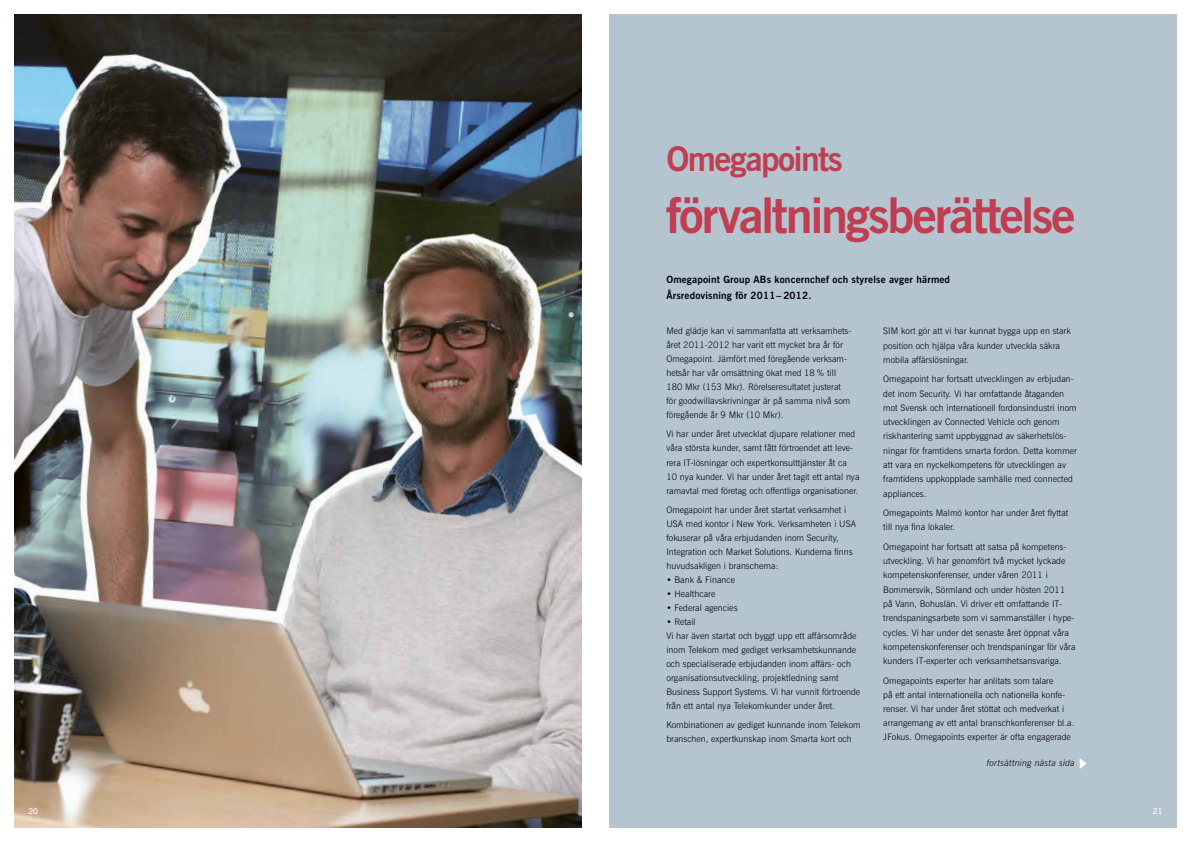
<style>
.page{position:relative;width:1191px;height:842px;background:#fff}
.page>*{position:absolute;margin:0;border:0;box-sizing:border-box;transform-origin:0 0}
.t1{font:700 49px "News Gothic BT";letter-spacing:-.045em;color:#c03e51}
.t2{font:700 34px "News Gothic BT";letter-spacing:-.045em;color:#c03e51}
.t3{font:700 10px/16px "News Gothic BT";letter-spacing:.02em;color:#000}
.t4{font:300 9px/14px "News Gothic BT";letter-spacing:.005em;color:#000}
.t5{font:italic 300 9px "News Gothic BT";letter-spacing:.02em;color:#000}
.t6{font:600 8px "News Gothic BT";color:#fff}
</style>
<div class="page">
<div style="left:609px;top:14px;width:567px;height:814px;background:#b4c5d0"></div>
<img style="left:14px;top:14px;width:567px;height:814px">
<svg style="left:1079px;top:758px;width:7px;height:11px"></svg>
<h2 class="t2" style="left:666px;top:139px;width:178px">Omegapoints</h2>
<h1 class="t1" style="left:666px;top:186px;width:410px">förvaltningsberättelse</h1>
<p class="t3" style="left:666px;top:271px;width:285px">Omegapoint Group ABs koncernchef och styrelse avger härmed<br>Årsredovisning för 2011 – 2012.</p>
<p class="t4" style="left:666px;top:324px;width:186px">Med glädje kan vi sammanfatta att verksamhets&shy;året 2011-2012 har varit ett mycket bra år för Omegapoint. Jämfört med föregående verksam&shy;hetsår har vår omsättning ökat med 18 % till 180 Mkr (153 Mkr). Rörelseresultatet justerat för goodwillavskrivningar är på samma nivå som föregående år 9 Mkr (10 Mkr).</p>
<p class="t4" style="left:666px;top:427px;width:195px">Vi har under året utvecklat djupare relationer med våra största kunder, samt fått förtroendet att leve&shy;rera IT-lösningar och expertkonsulttjänster åt ca 10 nya kunder. Vi har under året tagit ett antal nya ramavtal med företag och offentliga organisationer.</p>
<p class="t4" style="left:666px;top:502px;width:191px">Omegapoint har under året startat verksamhet i USA med kontor i New York. Verksamheten i USA fokuserar på våra erbjudanden inom Security, Integration och Market Solutions. Kunderna finns huvudsakligen i branscherna:</p>
<p class="t4" style="left:666px;top:572px;width:70px">• Bank &amp; Finance</p>
<p class="t4" style="left:666px;top:586px;width:50px">• Healthcare</p>
<p class="t4" style="left:666px;top:600px;width:73px">• Federal agencies</p>
<p class="t4" style="left:666px;top:614px;width:195px">• Retail<br>Vi har även startat och byggt upp ett affärsområde inom Telekom med gediget verksamhetskunnande och specialiserade erbjudanden inom affärs- och organisationsutveckling, projektledning samt Business Support Systems. Vi har vunnit förtroende från ett antal nya Telekomkunder under året.</p>
<p class="t4" style="left:666px;top:717px;width:196px">Kombinationen av gediget kunnande inom Telekom branschen, expertkunskap inom Smarta kort och</p>
<p class="t4" style="left:883px;top:324px;width:189px">SIM kort gör att vi har kunnat bygga upp en stark position och hjälpa våra kunder utveckla säkra mobila affärslösningar.</p>
<p class="t4" style="left:883px;top:372px;width:195px;line-height:14.3px">Omegapoint har fortsatt utvecklingen av erbjudan&shy;det inom Security. Vi har omfattande åtaganden mot Svensk och internationell fordonsindustri inom utvecklingen av Connected Vehicle och genom riskhantering samt uppbyggnad av säkerhetslös&shy;ningar för framtidens smarta fordon. Detta kommer att vara en nyckelkompetens för utvecklingen av framtidens uppkopplade samhälle med connected appliances.</p>
<p class="t4" style="left:883px;top:506px;width:187px;line-height:14.3px">Omegapoints Malmö kontor har under året flyttat till nya fina lokaler.</p>
<p class="t4" style="left:883px;top:539px;width:194px;line-height:14.3px">Omegapoint har fortsatt att satsa på kompetens&shy;utveckling. Vi har genomfört två mycket lyckade kompetenskonferenser, under våren 2011 i Bommersvik, Sörmland och under hösten 2011 på Vann, Bohuslän. Vi driver ett omfattande IT&shy;trendspaningsarbete som vi sammanställer i hype&shy;cycles. Vi har under det senaste året öppnat våra kompetenskonferenser och trendspaningar för våra kunders IT-experter och verksamhetsansvariga.</p>
<p class="t4" style="left:883px;top:673px;width:193px">Omegapoints experter har anlitats som talare<br>på ett antal internationella och nationella konfe&shy;renser. Vi har under året stöttat och medverkat i arrangemang av ett antal branschkonferenser bl.a.<br>JFokus. Omegapoints experter är ofta engagerade</p>
<p class="t5" style="left:987px;top:757px;width:89px">fortsättning nästa sida</p>
<p class="t6" style="left:28px;top:806px;width:11px">20</p>
<p class="t6" style="left:1153px;top:806px;width:11px">21</p>
</div>
